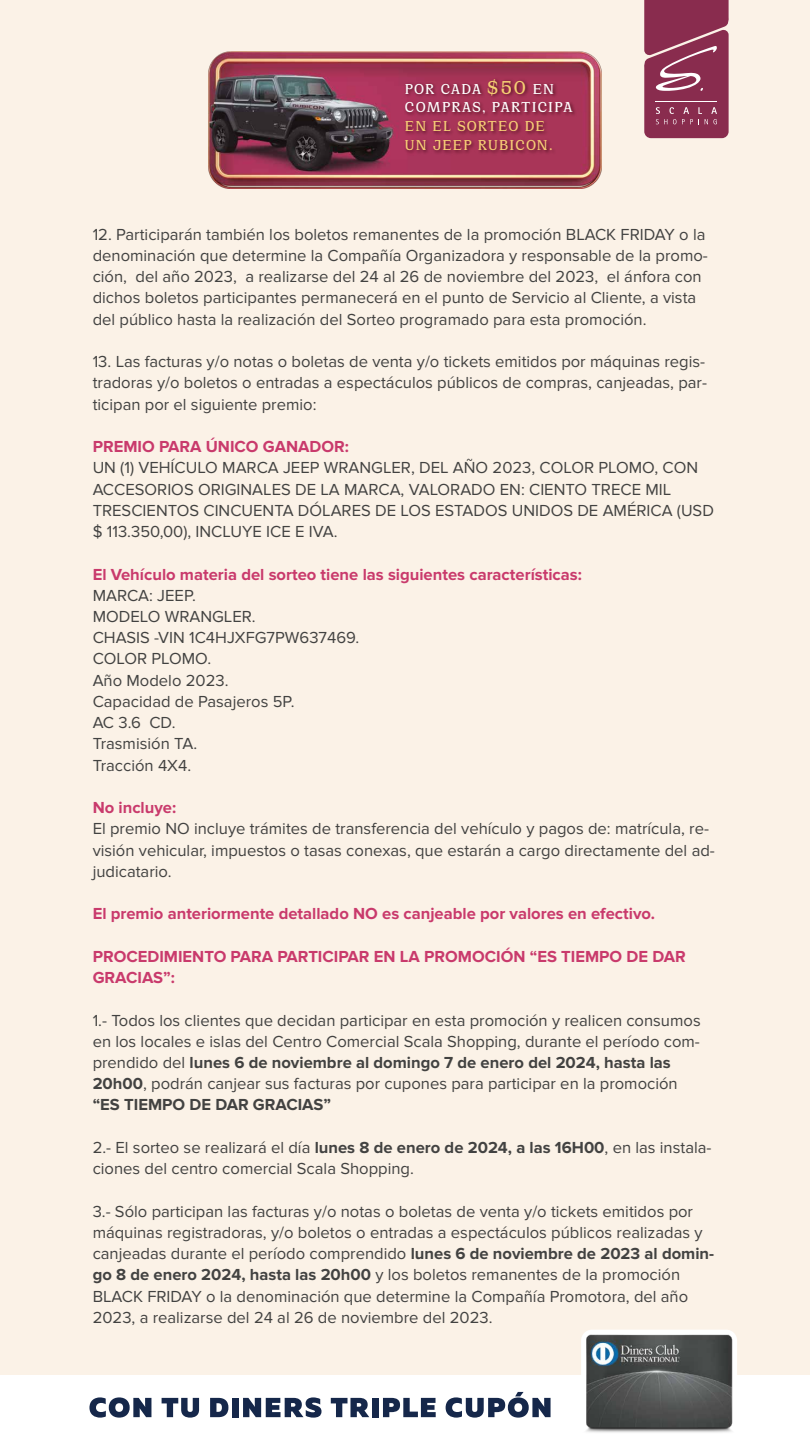
<style>
.page{position:relative;width:810px;height:1440px;background:#fbf2e7}
.page>*{position:absolute;margin:0;border:0;box-sizing:border-box;transform-origin:0 0}
.t1{font:16.58px/21.2px "Proxima Nova";color:#424241}
.t2{font:700 16.58px/21.2px "Proxima Nova";color:#c93a6c}
.t3{font:700 15.67px/18.8px "Cirka";letter-spacing:.075em;color:#fff}
.t4{font:700 15.67px/18.8px "Cirka";letter-spacing:.085em;color:#f7ce76}
.s1{font-size:20.33px;color:#f5cf73}
.s2{font-weight:700}
</style>
<div class="page">
<svg style="left:644px;top:0;width:85px;height:138px;background:#933d5c"></svg>
<img style="left:209px;top:51px;width:392px;height:137px">
<img style="left:402px;top:61px;width:183px;height:119px">
<div style="left:0;top:1375px;width:810px;height:65px;background:#fff"></div>
<div style="left:581px;top:1330px;width:156px;height:85px;background:#fff;border-radius:11px"></div>
<svg style="left:89px;top:1397px;width:62px;height:21px"></svg>
<svg style="left:162px;top:1398px;width:37px;height:20px"></svg>
<svg style="left:210px;top:1398px;width:18px;height:19px"></svg>
<div style="left:232px;top:1398px;width:7px;height:19px;background:#15274a"></div>
<svg style="left:243px;top:1397px;width:79px;height:21px"></svg>
<svg style="left:331px;top:1398px;width:38px;height:19px"></svg>
<div style="left:372px;top:1398px;width:6px;height:19px;background:#15274a"></div>
<svg style="left:383px;top:1398px;width:53px;height:19px"></svg>
<svg style="left:446px;top:1392px;width:105px;height:26px"></svg>
<img style="left:581px;top:1332px;width:156px;height:101px">
<p class="t3" style="left:405px;top:79px;width:169px">POR CADA <span class="s1">$50</span> EN<br>COMPRAS, PARTICIPA</p>
<p class="t4" style="left:405px;top:117px;width:149px">EN EL SORTEO DE<br>UN JEEP RUBICON.</p>
<p class="t1" style="left:93px;top:224px;width:617px">12. Participarán también los boletos remanentes de la promoción BLACK FRIDAY o la denominación que determine la Compañía Organizadora y responsable de la promo&shy;ción, del año 2023, a realizarse del 24 al 26 de noviembre del 2023, el ánfora con dichos boletos participantes permanecerá en el punto de Servicio al Cliente, a vista del público hasta la realización del Sorteo programado para esta promoción.</p>
<p class="t1" style="left:93px;top:351px;width:616px;text-align:justify">13. Las facturas y/o notas o boletas de venta y/o tickets emitidos por máquinas regis&shy;tradoras y/o boletos o entradas a espectáculos públicos de compras, canjeadas, par&shy;ticipan por el siguiente premio:</p>
<p class="t2" style="left:93px;top:436px;width:258px">PREMIO PARA ÚNICO GANADOR:</p>
<p class="t1" style="left:93px;top:457px;width:623px">UN (1) VEHÍCULO MARCA JEEP WRANGLER, DEL AÑO 2023, COLOR PLOMO, CON ACCESORIOS ORIGINALES DE LA MARCA, VALORADO EN: CIENTO TRECE MIL TRESCIENTOS CINCUENTA DÓLARES DE LOS ESTADOS UNIDOS DE AMÉRICA (USD $ 113.350,00), INCLUYE ICE E IVA.</p>
<p class="t2" style="left:93px;top:564px;width:491px">El Vehículo materia del sorteo tiene las siguientes características:</p>
<p class="t1" style="left:93px;top:585px;width:268px">MARCA: JEEP.<br>MODELO WRANGLER.<br>CHASIS -VIN 1C4HJXFG7PW637469.<br>COLOR PLOMO.<br>Año Modelo 2023.<br>Capacidad de Pasajeros 5P.<br>AC 3.6 CD.<br>Trasmisión TA.<br>Tracción 4X4.</p>
<p class="t2" style="left:93px;top:797px;width:85px">No incluye:</p>
<p class="t1" style="left:93px;top:819px;width:624px">El premio NO incluye trámites de transferencia del vehículo y pagos de: matrícula, re&shy;visión vehicular, impuestos o tasas conexas, que estarán a cargo directamente del ad&shy;judicatario.</p>
<p class="t2" style="left:93px;top:904px;width:564px">El premio anteriormente detallado NO es canjeable por valores en efectivo.</p>
<p class="t2" style="left:93px;top:946px;width:595px">PROCEDIMIENTO PARA PARTICIPAR EN LA PROMOCIÓN “ES TIEMPO DE DAR<br>GRACIAS”:</p>
<p class="t1" style="left:93px;top:1010px;width:610px">1.- Todos los clientes que decidan participar en esta promoción y realicen consumos en los locales e islas del Centro Comercial Scala Shopping, durante el período com&shy;prendido del <span class="s2">lunes 6 de noviembre al domingo 7 de enero del 2024, hasta las 20h00</span>, podrán canjear sus facturas por cupones para participar en la promoción <span class="s2">“ES TIEMPO DE DAR GRACIAS”</span></p>
<p class="t1" style="left:93px;top:1137px;width:620px">2.- El sorteo se realizará el día <span class="s2">lunes 8 de enero de 2024, a las 16H00</span>, en las instala&shy;ciones del centro comercial Scala Shopping.</p>
<p class="t1" style="left:93px;top:1201px;width:623px">3.- Sólo participan las facturas y/o notas o boletas de venta y/o tickets emitidos por máquinas registradoras, y/o boletos o entradas a espectáculos públicos realizadas y canjeadas durante el período comprendido <span class="s2">lunes 6 de noviembre de 2023 al domin&shy;go 8 de enero 2024, hasta las 20h00</span> y los boletos remanentes de la promoción BLACK FRIDAY o la denominación que determine la Compañía Promotora, del año 2023, a realizarse del 24 al 26 de noviembre del 2023.</p>
</div>
